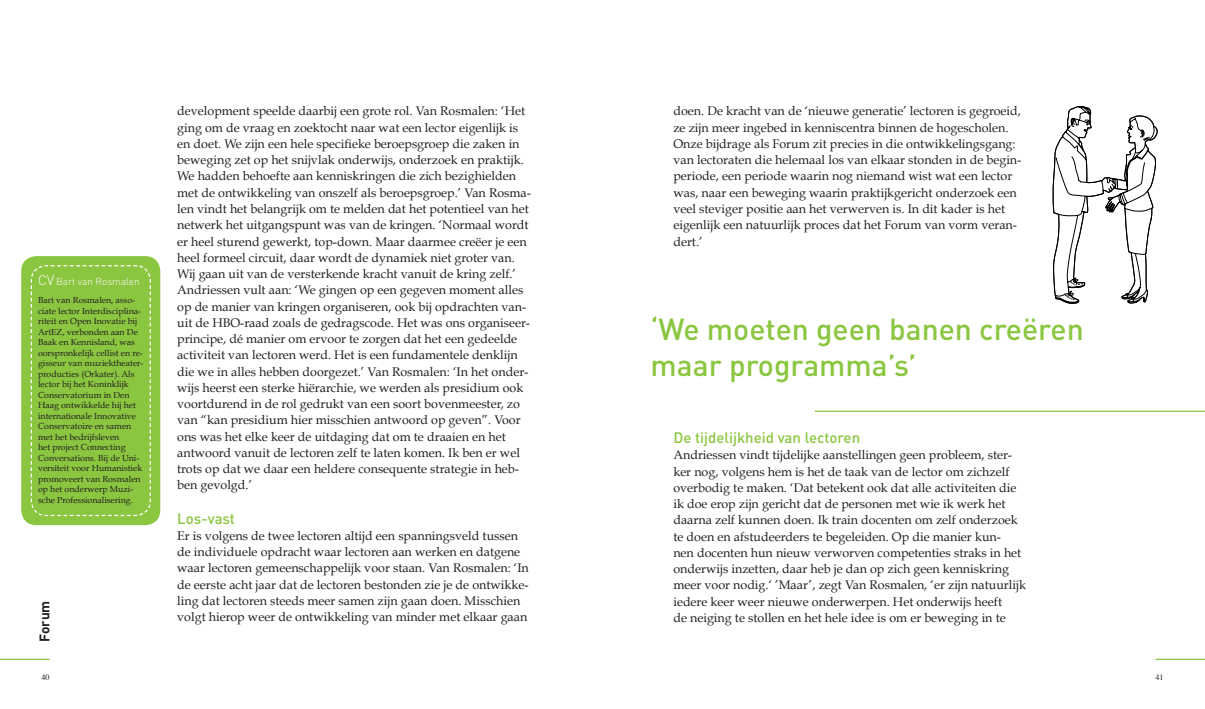
<style>
.page{position:relative;width:1205px;height:709px;background:#fff}
.page>*{position:absolute;margin:0;border:0;box-sizing:border-box;transform-origin:0 0}
.t1{font:500 30px/36px "DIN Pro";color:#8bc640}
.t2{font:500 15px "DIN Pro";color:#8bc640}
.t3{font:700 13.75px "DIN Pro";color:#231f20}
.t4{font:12.5px/16.2px "Book Antiqua";color:#231f20}
.t5{font:300 10px "DIN Pro";color:#fff}
.t6{font:8.75px/10.5px "Book Antiqua";color:#231f20}
.t7{font:8.12px "Times";color:#231f20}
.s1{font-size:13.75px}
</style>
<div class="page">
<hr style="left:0;top:658px;width:50px;height:2px;background:#8bc640">
<hr style="left:1155px;top:658px;width:50px;height:2px;background:#8bc640">
<hr style="left:815px;top:410px;width:390px;height:2px;background:#8bc640">
<div style="left:21px;top:256px;width:139px;height:269px;background:#8bc640;border-radius:15px"></div>
<svg style="left:30px;top:265px;width:121px;height:251px"></svg>
<svg style="left:1053px;top:106px;width:104px;height:197px"></svg>
<p class="t5" style="left:38px;top:274px;width:103px"><span class="s1">CV</span> Bart van Rosmalen</p>
<p class="t6" style="left:38px;top:295px;width:107px">Bart van Rosmalen, asso&shy;ciate lector Interdisciplina&shy;riteit en Open Inovatie bij<br>ArtEZ, verbonden aan De<br>Baak en Kennisland, was oorspronkelijk cellist en re&shy;gisseur van muziektheater&shy;producties (Orkater). Als lector bij het Koninklijk<br>Conservatorium in Den<br>Haag ontwikkelde hij het internationale Innovative<br>Conservatoire en samen met het bedrijfsleven<br>het project Connecting<br>Conversations. Bij de Uni&shy;versiteit voor Humanistiek promoveert van Rosmalen op het onderwerp Muzi&shy;sche Professionalisering.</p>
<p class="t3" style="left:35px;top:642px;width:43px;rotate:-90deg">Forum</p>
<p class="t7" style="left:41px;top:670px;width:10px">40</p>
<p class="t4" style="left:177px;top:103px;width:355px">development speelde daarbij een grote rol. Van Rosmalen: ‘Het ging om de vraag en zoektocht naar wat een lector eigenlijk is en doet. We zijn een hele specifieke beroepsgroep die zaken in beweging zet op het snijvlak onderwijs, onderzoek en praktijk.<br>We hadden behoefte aan kenniskringen die zich bezighielden met de ontwikkeling van onszelf als beroepsgroep.’ Van Rosma&shy;len vindt het belangrijk om te melden dat het potentieel van het netwerk het uitgangspunt was van de kringen. ‘Normaal wordt er heel sturend gewerkt, top-down. Maar daarmee creëer je een heel formeel circuit, daar wordt de dynamiek niet groter van.<br>Wij gaan uit van de versterkende kracht vanuit de kring zelf.’ Andriessen vult aan: ‘We gingen op een gegeven moment alles op de manier van kringen organiseren, ook bij opdrachten van&shy;uit de HBO-raad zoals de gedragscode. Het was ons organiseer&shy;principe, dé manier om ervoor te zorgen dat het een gedeelde activiteit van lectoren werd. Het is een fundamentele denklijn die we in alles hebben doorgezet.’ Van Rosmalen: ‘In het onder&shy;wijs heerst een sterke hiërarchie, we werden als presidium ook voortdurend in de rol gedrukt van een soort bovenmeester, zo van “kan presidium hier misschien antwoord op geven”. Voor ons was het elke keer de uitdaging dat om te draaien en het antwoord vanuit de lectoren zelf te laten komen. Ik ben er wel trots op dat we daar een heldere consequente strategie in heb&shy;ben gevolgd.’</p>
<p class="t2" style="left:177px;top:508px;width:59px">Los-vast</p>
<p class="t4" style="left:177px;top:527px;width:353px">Er is volgens de twee lectoren altijd een spanningsveld tussen de individuele opdracht waar lectoren aan werken en datgene waar lectoren gemeenschappelijk voor staan. Van Rosmalen: ‘In de eerste acht jaar dat de lectoren bestonden zie je de ontwikke&shy;ling dat lectoren steeds meer samen zijn gaan doen. Misschien volgt hierop weer de ontwikkeling van minder met elkaar gaan</p>
<p class="t4" style="left:673px;top:103px;width:349px">doen. De kracht van de ‘nieuwe generatie’ lectoren is gegroeid, ze zijn meer ingebed in kenniscentra binnen de hogescholen.<br>Onze bijdrage als Forum zit precies in die ontwikkelingsgang: van lectoraten die helemaal los van elkaar stonden in de begin&shy;periode, een periode waarin nog niemand wist wat een lector was, naar een beweging waarin praktijkgericht onderzoek een veel steviger positie aan het verwerven is. In dit kader is het eigenlijk een natuurlijk proces dat het Forum van vorm veran&shy;dert.’</p>
<h1 class="t1" style="left:650px;top:310px;width:435px">‘We moeten geen banen creëren maar programma’s’</h1>
<p class="t2" style="left:673px;top:427px;width:188px">De tijdelijkheid van lectoren</p>
<p class="t4" style="left:673px;top:447px;width:354px">Andriessen vindt tijdelijke aanstellingen geen probleem, ster&shy;ker nog, volgens hem is het de taak van de lector om zichzelf overbodig te maken. ‘Dat betekent ook dat alle activiteiten die ik doe erop zijn gericht dat de personen met wie ik werk het daarna zelf kunnen doen. Ik train docenten om zelf onderzoek te doen en afstudeerders te begeleiden. Op die manier kun-<br>nen docenten hun nieuw verworven competenties straks in het onderwijs inzetten, daar heb je dan op zich geen kenniskring meer voor nodig.‘ ’Maar’, zegt Van Rosmalen, ‘er zijn natuurlijk iedere keer weer nieuwe onderwerpen. Het onderwijs heeft<br>de neiging te stollen en het hele idee is om er beweging in te</p>
<p class="t7" style="left:1155px;top:670px;width:10px">41</p>
</div>
